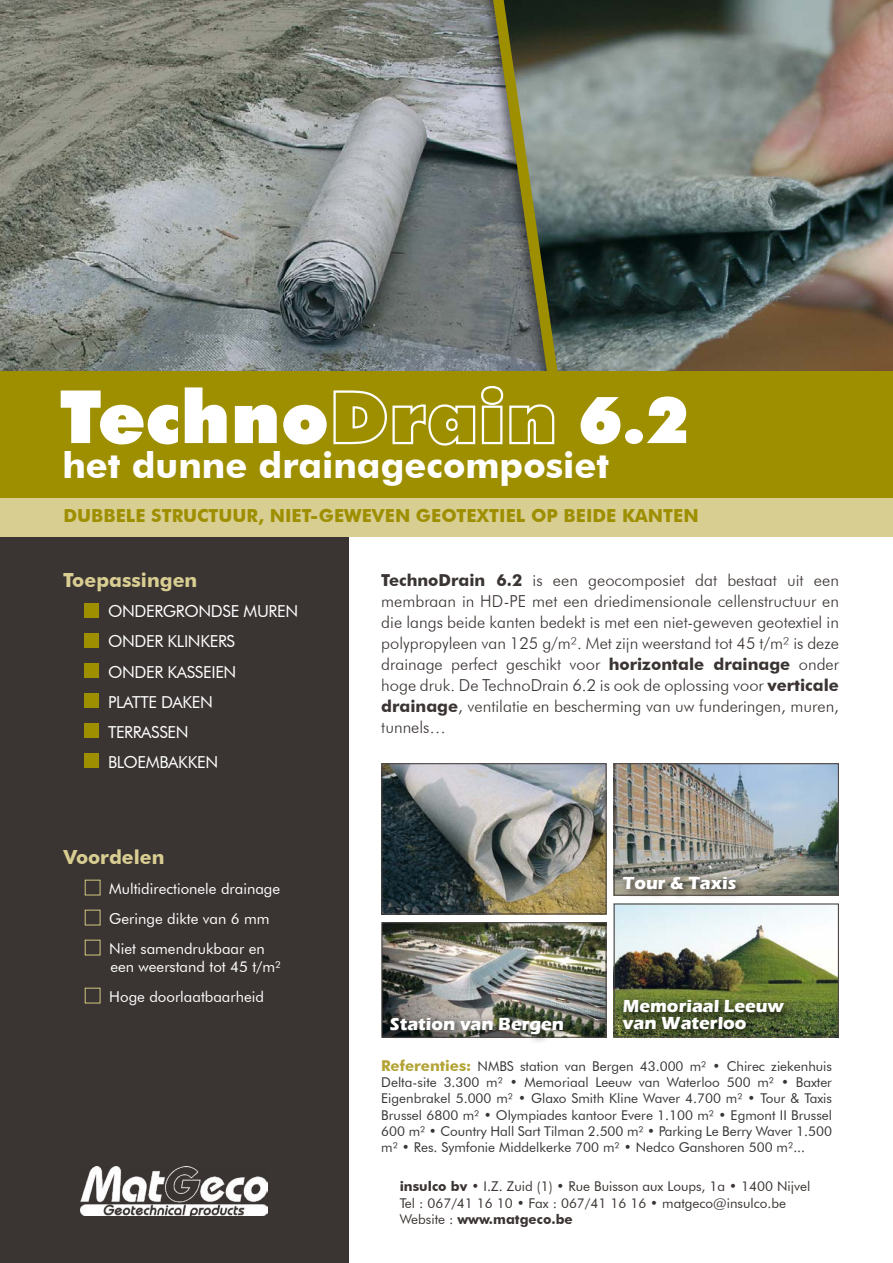
<style>
.page{position:relative;width:893px;height:1263px;background:#fff}
.page>*{position:absolute;margin:0;border:0;box-sizing:border-box;transform-origin:0 0}
.t1{font:900 73.5px "Futura BT";letter-spacing:.01em;color:#fff}
.t2{font:700 36px "Futura BT";color:#fff}
.t3{font:700 19.5px "Futura BT";color:#d8ce92}
.t4{font:700 18px "Futura BT";color:#9e8f00}
.t5{font:700 18px "Eras ITC";color:#fff}
.t6{font:300 16.5px/21px "Futura BT";color:#3a3432;text-align:justify}
.t7{font:16.5px/30px "Futura BT";letter-spacing:-.02em;color:#fff}
.t8{font:15px/30px "Futura BT";color:#fff}
.t9{font:13.5px/16.2px "Futura BT";color:#373739;text-align:justify}
.t10{font:13.5px/16.5px "Futura BT";color:#3a3432}
.s1{font-size:72px}
.s2{font-size:64.5px}
.s3{font-weight:700}
.s4{font-weight:700;font-size:15px;color:#b3a435}
</style>
<div class="page">
<img style="left:0;top:0;width:475px;height:371px">
<img style="left:481px;top:0;width:412px;height:371px">
<div style="left:0;top:533px;width:349px;height:730px;background:#3a3432"></div>
<div style="left:0;top:371px;width:893px;height:127px;background:#9e8f00"></div>
<div style="left:0;top:498px;width:893px;height:39px;background:#d8ce92"></div>
<div style="left:84px;top:603px;width:15px;height:14px;background:#9e8f00"></div>
<div style="left:84px;top:633px;width:15px;height:14px;background:#9e8f00"></div>
<div style="left:84px;top:663px;width:15px;height:14px;background:#9e8f00"></div>
<div style="left:84px;top:693px;width:15px;height:14px;background:#9e8f00"></div>
<div style="left:84px;top:723px;width:15px;height:14px;background:#9e8f00"></div>
<div style="left:84px;top:753px;width:15px;height:14px;background:#9e8f00"></div>
<div style="left:85px;top:880px;width:15px;height:15px;border:1px solid #d1c680"></div>
<div style="left:85px;top:910px;width:15px;height:15px;border:1px solid #d1c680"></div>
<div style="left:85px;top:940px;width:15px;height:15px;border:1px solid #d1c680"></div>
<div style="left:85px;top:988px;width:15px;height:15px;border:1px solid #d1c680"></div>
<img style="left:81px;top:1166px;width:187px;height:49px">
<img style="left:616px;top:765px;width:221px;height:129px">
<div style="left:614px;top:763px;width:225px;height:133px;border:1px solid #4f4846"></div>
<img style="left:383px;top:765px;width:222px;height:147px">
<div style="left:381px;top:763px;width:226px;height:151px;border:1px solid #4f4846"></div>
<img style="left:616px;top:905px;width:221px;height:130px">
<div style="left:614px;top:903px;width:225px;height:134px;border:1px solid #4f4846"></div>
<img style="left:383px;top:924px;width:222px;height:112px">
<div style="left:381px;top:922px;width:226px;height:116px;border:1px solid #4f4846"></div>
<div style="left:618px;top:871px;width:129px;height:29px;background:#000;opacity:.75"></div>
<div style="left:618px;top:995px;width:177px;height:45px;background:#000;opacity:.75"></div>
<div style="left:385px;top:1012px;width:189px;height:33px;background:#000;opacity:.75"></div>
<h1 class="t1" style="left:60px;top:372px;width:632px">Techno<span class="s1">Drain</span> <span class="s2">6.2</span></h1>
<h2 class="t2" style="left:62px;top:444px;width:548px">het dunne drainagecomposiet</h2>
<p class="t4" style="left:63px;top:505px;width:637px">DUBBELE STRUCTUUR, NIET-GEWEVEN GEOTEXTIEL OP BEIDE KANTEN</p>
<p class="t3" style="left:63px;top:569px;width:136px">Toepassingen</p>
<p class="t7" style="left:108px;top:596px;width:192px">ONDERGRONDSE MUREN<br>ONDER KLINKERS<br>ONDER KASSEIEN<br>PLATTE DAKEN<br>TERRASSEN<br>BLOEMBAKKEN</p>
<p class="t3" style="left:64px;top:845px;width:102px">Voordelen</p>
<p class="t8" style="left:109px;top:873px;width:172px">Multidirectionele drainage<br>Geringe dikte van 6 mm<br>Niet samendrukbaar en</p>
<p class="t8" style="left:109px;top:951px;width:173px">een weerstand tot 45 t/m²<br>Hoge doorlaatbaarheid</p>
<p class="t6" style="left:381px;top:569px;width:459px"><span class="s3">TechnoDrain 6.2</span> is een geocomposiet dat bestaat uit een membraan in HD-PE met een driedimensionale cellenstructuur en die langs beide kanten bedekt is met een niet-geweven geotextiel in polypropyleen van 125 g/m². Met zijn weerstand tot 45 t/m² is deze drainage perfect geschikt voor <span class="s3">horizontale drainage</span> onder hoge druk. De TechnoDrain 6.2 is ook de oplossing voor <span class="s3">verticale drainage</span>, ventilatie en bescherming van uw funderingen, muren, tunnels…</p>
<p class="t5" style="left:623px;top:872px;width:115px">Tour &amp; Taxis</p>
<p class="t5" style="left:623px;top:996px;width:162px">Memoriaal Leeuw</p>
<p class="t5" style="left:390px;top:1013px;width:176px">Station van Bergen</p>
<p class="t5" style="left:623px;top:1012px;width:125px">van Waterloo</p>
<p class="t9" style="left:381px;top:1058px;width:452px"><span class="s4">Referenties:</span> NMBS station van Bergen 43.000 m² • Chirec ziekenhuis Delta-site 3.300 m² • Memoriaal Leeuw van Waterloo 500 m² • Baxter Eigenbrakel 5.000 m² • Glaxo Smith Kline Waver 4.700 m² • Tour &amp; Taxis Brussel 6800 m² • Olympiades kantoor Evere 1.100 m² • Egmont II Brussel 600 m² • Country Hall Sart Tilman 2.500 m² • Parking Le Berry Waver 1.500 m² • Res. Symfonie Middelkerke 700 m² • Nedco Ganshoren 500 m²...</p>
<p class="t10" style="left:400px;top:1178px;width:412px"><span class="s3">insulco bv</span> • I.Z. Zuid (1) • Rue Buisson aux Loups, 1a • 1400 Nijvel<br>Tel : 067/41 16 10 • Fax : 067/41 16 16 • matgeco@insulco.be<br>Website : <span class="s3">www.matgeco.be</span></p>
</div>
